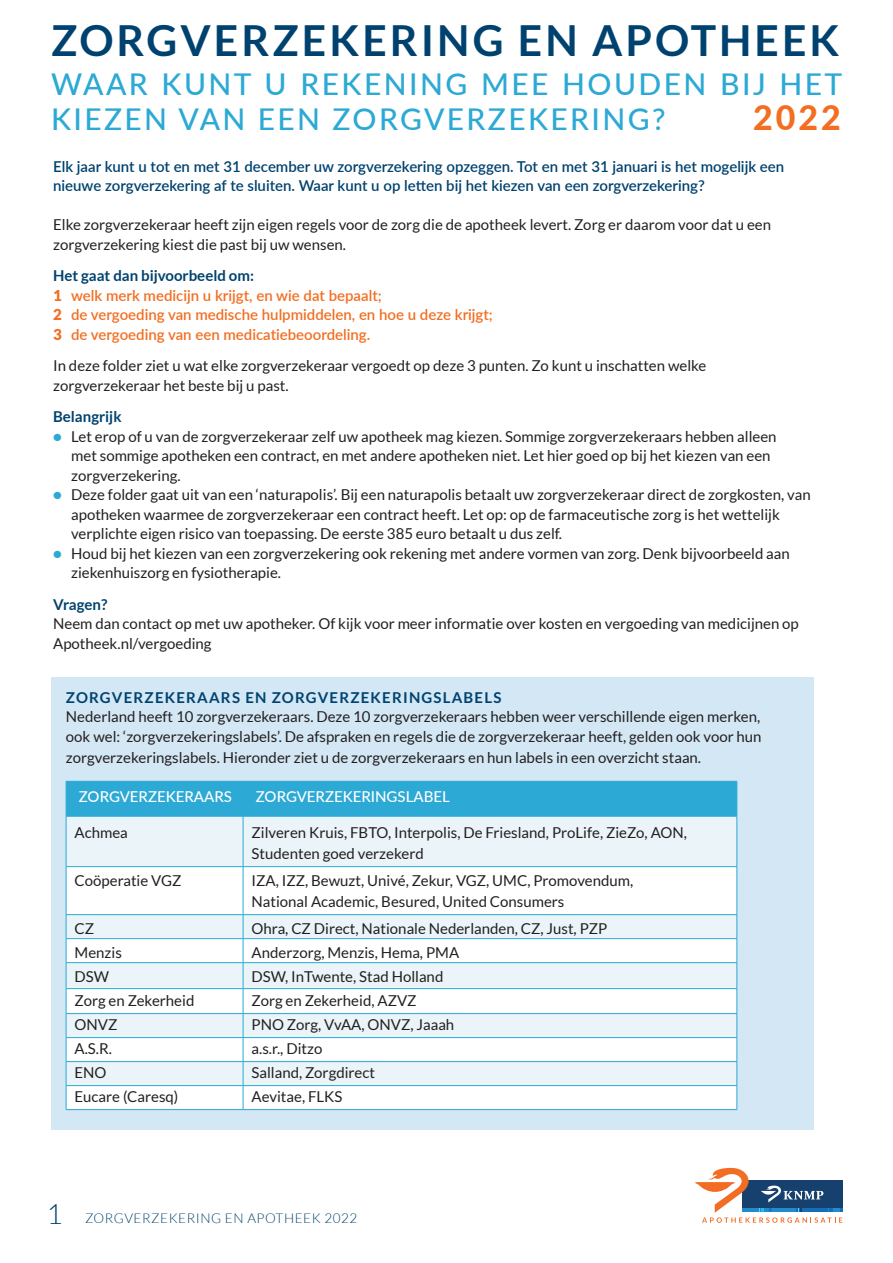
<style>
.page{position:relative;width:893px;height:1263px;background:#fff}
.page>*{position:absolute;margin:0;border:0;box-sizing:border-box;transform-origin:0 0}
.t1{font:700 42.75px "Lato";letter-spacing:.07em;color:#00426f}
.t2{font:800 33.9px "Lato";color:#f36e21}
.t3{font:500 30px/34.5px "Lato";letter-spacing:.08em;color:#2ca9d5}
.No_Spacing{font:15px/19.5px "Lato";color:#231f20}
._2__Platte_tekst{font:15px/21px "Lato";color:#231f20}
.Heading_3{font:15px/19.5px "Lato";color:#231f20}
.No_Spacing-2{font:600 15px/19.5px "Lato";color:#00426f}
.No_Spacing-3{font:600 15px/19.5px "Lato";color:#f36e21}
._2__Platte_tekst-2{font:500 15px "Lato";color:#fff}
.No_Spacing-4{font:700 15px "Lato";color:#00426f}
.t4{font:300 13.5px "Lato";letter-spacing:.04em;color:#00426f}
.s1{font-weight:700;color:#00426f}
.s2{font-weight:900}
.s3{font-weight:900;color:#2ca9d5}
.s4{font-size:28.05px}
</style>
<div class="page">
<svg style="left:695px;top:1168px;width:147px;height:55px"></svg>
<div style="left:51px;top:677px;width:763px;height:453px;background:#d3e8f4"></div>
<div style="left:67px;top:782px;width:670px;height:34px;background:#2ca9d5"></div>
<div style="left:67px;top:817px;width:670px;height:49px;background:#eaf4f9"></div>
<svg style="left:67px;top:867px;width:670px;height:242px;background:#f5fafc"></svg>
<hr style="left:66px;top:781px;width:177px;height:1px;background:#2ca9d5">
<hr style="left:66px;top:781px;width:1px;height:35px;background:#2ca9d5">
<hr style="left:243px;top:781px;width:494px;height:1px;background:#2ca9d5">
<hr style="left:243px;top:781px;width:1px;height:35px;background:#2ca9d5">
<hr style="left:737px;top:781px;width:1px;height:35px;background:#2ca9d5">
<hr style="left:66px;top:816px;width:177px;height:1px;background:#2ca9d5">
<hr style="left:66px;top:816px;width:1px;height:50px;background:#2ca9d5">
<hr style="left:243px;top:816px;width:494px;height:1px;background:#2ca9d5">
<hr style="left:243px;top:816px;width:1px;height:50px;background:#2ca9d5">
<hr style="left:737px;top:816px;width:1px;height:50px;background:#2ca9d5">
<hr style="left:66px;top:866px;width:177px;height:1px;background:#2ca9d5">
<hr style="left:66px;top:867px;width:1px;height:47px;background:#2ca9d5">
<hr style="left:243px;top:866px;width:494px;height:1px;background:#2ca9d5">
<hr style="left:243px;top:867px;width:1px;height:47px;background:#2ca9d5">
<hr style="left:737px;top:867px;width:1px;height:47px;background:#2ca9d5">
<hr style="left:66px;top:914px;width:177px;height:1px;background:#2ca9d5">
<hr style="left:243px;top:914px;width:494px;height:1px;background:#2ca9d5">
<hr style="left:66px;top:938px;width:177px;height:1px;background:#2ca9d5">
<hr style="left:243px;top:938px;width:494px;height:1px;background:#2ca9d5">
<hr style="left:66px;top:962px;width:177px;height:1px;background:#2ca9d5">
<hr style="left:243px;top:962px;width:494px;height:1px;background:#2ca9d5">
<hr style="left:66px;top:988px;width:177px;height:1px;background:#2ca9d5">
<hr style="left:243px;top:988px;width:494px;height:1px;background:#2ca9d5">
<hr style="left:66px;top:1013px;width:177px;height:1px;background:#2ca9d5">
<hr style="left:243px;top:1013px;width:494px;height:1px;background:#2ca9d5">
<hr style="left:66px;top:1037px;width:177px;height:1px;background:#2ca9d5">
<hr style="left:243px;top:1037px;width:494px;height:1px;background:#2ca9d5">
<hr style="left:66px;top:1061px;width:177px;height:1px;background:#2ca9d5">
<hr style="left:243px;top:1061px;width:494px;height:1px;background:#2ca9d5">
<hr style="left:66px;top:1085px;width:177px;height:1px;background:#2ca9d5">
<svg style="left:66px;top:915px;width:1px;height:194px"></svg>
<hr style="left:66px;top:1109px;width:177px;height:1px;background:#2ca9d5">
<hr style="left:243px;top:1085px;width:494px;height:1px;background:#2ca9d5">
<svg style="left:243px;top:915px;width:1px;height:194px"></svg>
<svg style="left:737px;top:915px;width:1px;height:194px"></svg>
<hr style="left:243px;top:1109px;width:494px;height:1px;background:#2ca9d5">
<p class="t1" style="left:51px;top:16px;width:790px">ZORGVERZEKERING EN APOTHEEK</p>
<p class="t3" style="left:51px;top:66px;width:793px">WAAR KUNT U REKENING MEE HOUDEN BIJ HET<br>KIEZEN VAN EEN ZORGVERZEKERING?</p>
<p class="t2" style="left:753px;top:92px;width:89px">2022</p>
<p class="No_Spacing-2" style="left:53px;top:156px;width:733px">Elk jaar kunt u tot en met 31 december uw zorgverzekering opzeggen. Tot en met 31 januari is het mogelijk een nieuwe zorgverzekering af te sluiten. Waar kunt u op letten bij het kiezen van een zorgverzekering?</p>
<p class="No_Spacing" style="left:53px;top:215px;width:719px">Elke zorgverzekeraar heeft zijn eigen regels voor de zorg die de apotheek levert. Zorg er daarom voor dat u een zorgverzekering kiest die past bij uw wensen.</p>
<p class="No_Spacing-3" style="left:53px;top:265px;width:441px"><span class="s1">Het gaat dan bijvoorbeeld om:<br></span><span class="s2">1</span> welk merk medicijn u krijgt, en wie dat bepaalt;<br><span class="s2">2</span> de vergoeding van medische hulpmiddelen, en hoe u deze krijgt; <span class="s2">3</span> de vergoeding van een medicatiebeoordeling.</p>
<p class="No_Spacing" style="left:53px;top:356px;width:655px">In deze folder ziet u wat elke zorgverzekeraar vergoedt op deze 3 punten. Zo kunt u inschatten welke zorgverzekeraar het beste bij u past.</p>
<p class="No_Spacing-4" style="left:53px;top:408px;width:70px">Belangrijk</p>
<p class="No_Spacing" style="left:71px;top:426px;width:707px;text-indent:-18px"><span class="s3">•</span> Let erop of u van de zorgverzekeraar zelf uw apotheek mag kiezen. Sommige zorgverzekeraars hebben alleen met sommige apotheken een contract, en met andere apotheken niet. Let hier goed op bij het kiezen van een zorgverzekering.</p>
<p class="No_Spacing" style="left:71px;top:485px;width:741px;text-indent:-18px"><span class="s3">•</span> Deze folder gaat uit van een ‘naturapolis’. Bij een naturapolis betaalt uw zorgverzekeraar direct de zorgkosten, van apotheken waarmee de zorgverzekeraar een contract heeft. Let op: op de farmaceutische zorg is het wettelijk verplichte eigen risico van toepassing. De eerste 385 euro betaalt u dus zelf.</p>
<p class="No_Spacing" style="left:71px;top:543px;width:720px;text-indent:-18px"><span class="s3">•</span> Houd bij het kiezen van een zorgverzekering ook rekening met andere vormen van zorg. Denk bijvoorbeeld aan ziekenhuiszorg en fysiotherapie.</p>
<p class="No_Spacing" style="left:53px;top:594px;width:747px"><span class="s1">Vragen?<br></span>Neem dan contact op met uw apotheker. Of kijk voor meer informatie over kosten en vergoeding van medicijnen op<br>Apotheek.nl/vergoeding</p>
<p class="Heading_3" style="left:66px;top:687px;width:697px"><span class="s1">ZORGVERZEKERAARS EN ZORGVERZEKERINGSLABELS<br></span>Nederland heeft 10 zorgverzekeraars. Deze 10 zorgverzekeraars hebben weer verschillende eigen merken, ook wel: ‘zorgverzekeringslabels’. De afspraken en regels die de zorgverzekeraar heeft, gelden ook voor hun</p>
<p class="Heading_3" style="left:66px;top:747px;width:637px">zorgverzekeringslabels. Hieronder ziet u de zorgverzekeraars en hun labels in een overzicht staan.</p>
<p class="_2__Platte_tekst-2" style="left:79px;top:786px;width:155px">ZORGVERZEKERAARS</p>
<p class="_2__Platte_tekst-2" style="left:256px;top:786px;width:195px">ZORGVERZEKERINGSLABEL</p>
<p class="_2__Platte_tekst" style="left:75px;top:822px;width:55px">Achmea</p>
<p class="_2__Platte_tekst" style="left:252px;top:822px;width:437px">Zilveren Kruis, FBTO, Interpolis, De Friesland, ProLife, ZieZo, AON,</p>
<p class="_2__Platte_tekst" style="left:252px;top:843px;width:174px">Studenten goed verzekerd</p>
<p class="_2__Platte_tekst" style="left:75px;top:870px;width:108px">Coöperatie VGZ</p>
<p class="_2__Platte_tekst" style="left:252px;top:870px;width:383px">IZA, IZZ, Bewuzt, Univé, Zekur, VGZ, UMC, Promovendum,<br>National Academic, Besured, United Consumers</p>
<p class="_2__Platte_tekst" style="left:75px;top:918px;width:21px">CZ</p>
<p class="_2__Platte_tekst" style="left:252px;top:918px;width:357px">Ohra, CZ Direct, Nationale Nederlanden, CZ, Just, PZP</p>
<p class="_2__Platte_tekst" style="left:75px;top:942px;width:49px">Menzis</p>
<p class="_2__Platte_tekst" style="left:252px;top:942px;width:209px">Anderzorg, Menzis, Hema, PMA</p>
<p class="_2__Platte_tekst" style="left:75px;top:966px;width:36px">DSW</p>
<p class="_2__Platte_tekst" style="left:252px;top:966px;width:193px">DSW, InTwente, Stad Holland</p>
<p class="_2__Platte_tekst" style="left:75px;top:990px;width:121px">Zorg en Zekerheid</p>
<p class="_2__Platte_tekst" style="left:252px;top:990px;width:166px">Zorg en Zekerheid, AZVZ</p>
<p class="_2__Platte_tekst" style="left:75px;top:1014px;width:44px">ONVZ</p>
<p class="_2__Platte_tekst" style="left:252px;top:1014px;width:204px">PNO Zorg, VvAA, ONVZ, Jaaah</p>
<p class="_2__Platte_tekst" style="left:75px;top:1038px;width:39px">A.S.R.</p>
<p class="_2__Platte_tekst" style="left:252px;top:1038px;width:72px">a.s.r., Ditzo</p>
<p class="_2__Platte_tekst" style="left:75px;top:1062px;width:34px">ENO</p>
<p class="_2__Platte_tekst" style="left:252px;top:1062px;width:125px">Salland, Zorgdirect</p>
<p class="_2__Platte_tekst" style="left:75px;top:1086px;width:105px">Eucare (Caresq)</p>
<p class="_2__Platte_tekst" style="left:252px;top:1086px;width:92px">Aevitae, FLKS</p>
<p class="t4" style="left:46px;top:1210px;width:312px"><span class="s4">1</span> ZORGVERZEKERING EN APOTHEEK 2022</p>
</div>
